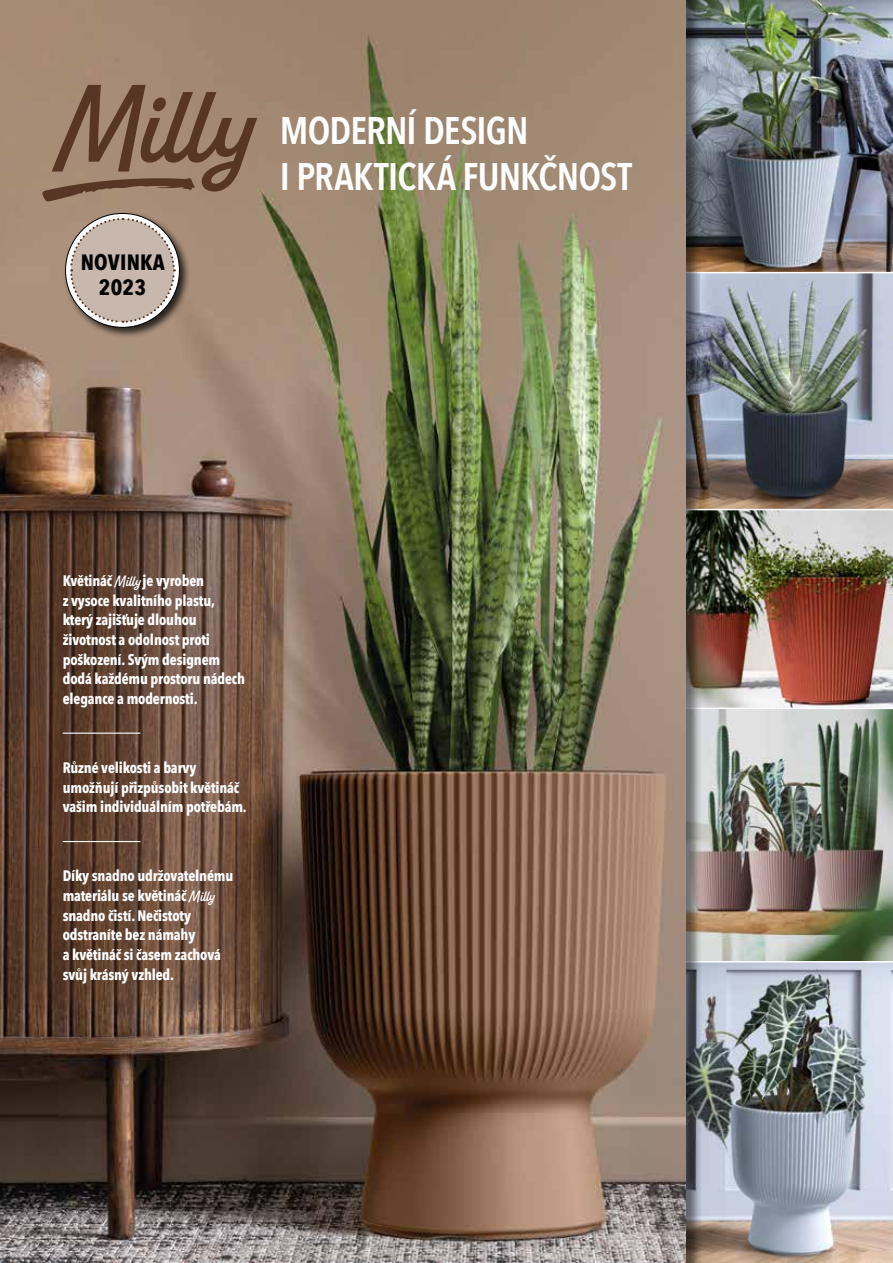
<style>
.page{position:relative;width:893px;height:1263px;background:#fff}
.page>*{position:absolute;margin:0;border:0;box-sizing:border-box;transform-origin:0 0}
.t1{font:600 111.15px "Alkaline";letter-spacing:-.01em;color:#573625}
.t2{font:600 38.4px "Avenir Next Condensed";letter-spacing:-.02em;color:#fff}
.t3{font:700 22.05px/24.6px "Avenir Next Condensed";letter-spacing:.01em;color:#000;text-align:center}
.t4{font:700 15.15px/19.6px "Avenir Next Condensed";letter-spacing:-.01em;color:#fff}
.s1{font-family:"Alkaline";font-weight:600}
</style>
<div class="page">
<img style="left:0;top:0;width:893px;height:1263px">
<hr style="left:676px;top:272px;width:217px;height:1px;background:#fff">
<hr style="left:676px;top:509px;width:217px;height:1px;background:#fff">
<hr style="left:676px;top:708px;width:217px;height:1px;background:#fff">
<hr style="left:676px;top:961px;width:217px;height:1px;background:#fff">
<div style="left:1px;top:0;width:702px;height:17px;background:#9d836e"></div>
<div style="left:1px;top:1px;width:702px;height:1262px;background:#000;opacity:.5"></div>
<svg style="left:0;top:495px;width:289px;height:520px;background:#644839"></svg>
<hr style="left:63px;top:733px;width:77px;height:1px;background:#fff">
<hr style="left:63px;top:841px;width:77px;height:1px;background:#fff">
<div style="left:63px;top:211px;width:128px;height:127px;background:#000;opacity:.75"></div>
<svg style="left:42px;top:163px;width:154px;height:161px;background:#b29d8d"></svg>
<h1 class="t1" style="left:58px;top:58px;width:191px">Milly</h1>
<h3 class="t3" style="left:81px;top:250px;width:85px">NOVINKA<br>2023</h3>
<h2 class="t2" style="left:280px;top:98px;width:250px">MODERNÍ DESIGN</h2>
<h2 class="t2" style="left:280px;top:144px;width:354px">I PRAKTICKÁ FUNKČNOST</h2>
<p class="t4" style="left:63px;top:571px;width:184px">Květináč <span class="s1">Milly</span> je vyroben<br>z vysoce kvalitního plastu, který zajišťuje dlouhou životnost a odolnost proti poškození. Svým designem dodá každému prostoru nádech elegance a modernosti.</p>
<p class="t4" style="left:63px;top:758px;width:186px">Různé velikosti a barvy umožňují přizpůsobit květináč vašim individuálním potřebám.</p>
<p class="t4" style="left:63px;top:866px;width:172px">Díky snadno udržovatelnému materiálu se květináč <span class="s1">Milly </span>snadno čistí. Nečistoty odstraníte bez námahy<br>a květináč si časem zachová svůj krásný vzhled.</p>
</div>
